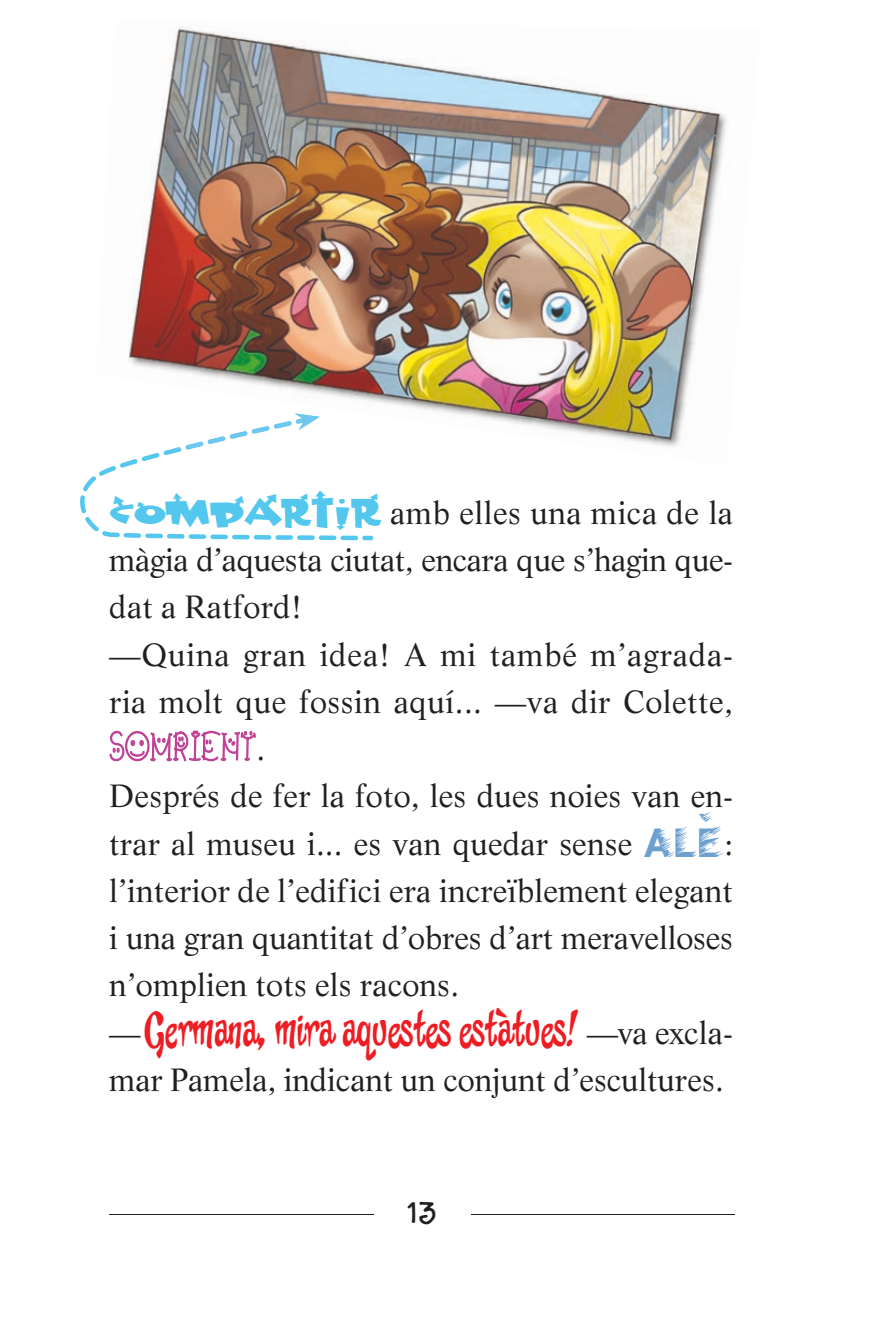
<style>
.page{position:relative;width:893px;height:1344px;background:#fff}
.page>*{position:absolute;margin:0;border:0;box-sizing:border-box;transform-origin:0 0}
.t1{font:47.25px "CC Cheeky Monkey";letter-spacing:.015em;color:#ee1d23;scale:.87 1}
.t2{font:45px "Dance Party";color:#231f20}
.t3{font:31.5px/47.2px "Life";letter-spacing:.005em;color:#231f20}
.s1{font-family:"Waste Of Time 4";font-size:38.25px;color:#54c7ee}
.s2{font-family:"Wind CTT";font-size:40.5px;color:#6ea0cf}
.s3{font-family:"Life";font-size:31.5px;color:#231f20}
</style>
<div class="page">
<svg style="left:109px;top:730px;width:147px;height:31px"></svg>
<hr style="left:109px;top:1214px;width:625px;height:1px;background:#231f20">
<div style="left:374px;top:1185px;width:96px;height:56px;background:#fff"></div>
<svg style="left:80px;top:449px;width:293px;height:91px"></svg>
<img style="left:128px;top:28px;width:525px;height:421px">
<img style="left:653px;top:102px;width:74px;height:345px">
<p class="t3" style="left:109px;top:488px;width:625px"><span class="s1">COMPARTIR</span> amb elles una mica de la màgia d’aquesta ciutat, encara que s’hagin que&shy;dat a Ratford!<br>—Quina gran idea! A mi també m’agrada&shy;ria molt que fossin aquí... —va dir Colette,</p>
<p class="t3" style="left:109px;top:772px;width:625px;text-align:justify">Després de fer la foto, les dues noies van en&shy;trar al museu i... es van quedar sense <span class="s2">ALE</span><sup>`</sup> : l’interior de l’edifici era increïblement elegant i una gran quantitat d’obres d’art meravelloses n’omplien tots els racons.</p>
<h1 class="t1" style="left:109px;top:1008px;width:718px"><span class="s3">—</span>Germana, mira aquestes esta`tues! <span class="s3">—va excla-</span></h1>
<p class="t3" style="left:109px;top:1055px;width:616px">mar Pamela, indicant un conjunt d’escultures.</p>
<h2 class="t2" style="left:407px;top:1188px;width:30px">13</h2>
</div>
